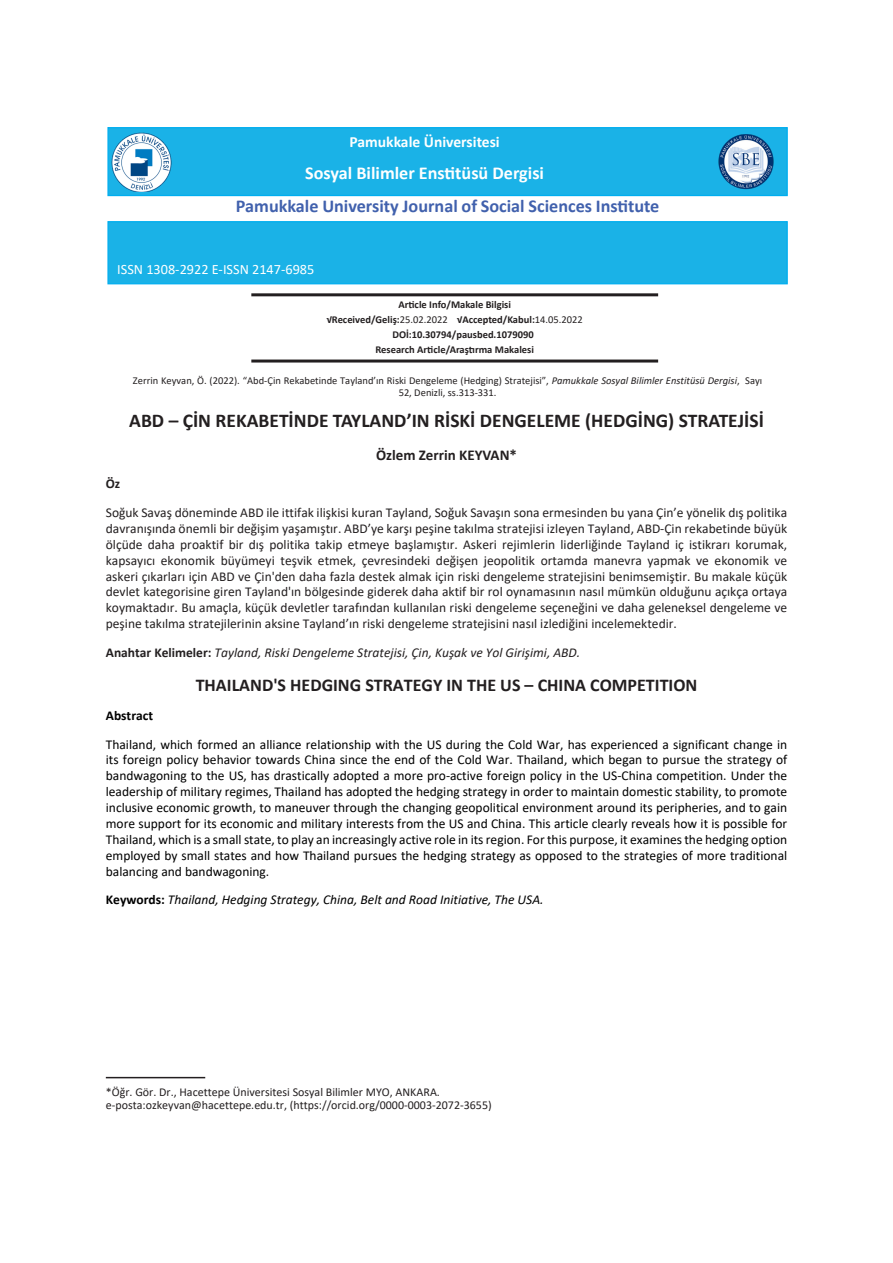
<style>
.page{position:relative;width:893px;height:1263px;background:#fff}
.page>*{position:absolute;margin:0;border:0;box-sizing:border-box;transform-origin:0 0}
.t1{font:700 19.5px "Calibri";color:#231f20}
.t2{font:700 18.15px "Calibri";color:#4161ad}
.t3{font:700 18.15px "Calibri";color:#fff}
.t4{font:700 18px "Calibri";color:#231f20}
.t5{font:700 15.6px "Calibri";color:#fff}
.t6{font:700 15px "Calibri";color:#231f20}
.t7{font:14.25px "Calibri";color:#fff}
.t8{font:13.5px/15.9px "Calibri";color:#000;text-align:justify}
.t9{font:13.5px/15.9px "Calibri";color:#231f20;text-align:justify}
.t10{font:italic 13.5px "Calibri";color:#231f20}
.t11{font:italic 13.5px "Calibri";color:#000}
.t12{font:700 13.5px "Calibri";color:#000}
.t13{font:700 13.5px "Calibri";color:#231f20}
.t14{font:12px/13.5px "Calibri";color:#231f20}
.t15{font:10.5px/12px "Calibri";color:#231f20;text-align:center}
.t16{font:700 10.5px "Calibri";color:#231f20}
.s1{font-weight:400}
.s2{font-style:italic}
.s3{font-weight:700;font-style:normal}
</style>
<div class="page">
<hr style="left:251px;top:293px;width:407px;height:3px;background:#231f20">
<hr style="left:251px;top:359px;width:407px;height:3px;background:#231f20">
<div style="left:107px;top:221px;width:681px;height:63px;background:#1ab2e7;border:1px solid #00aeef"></div>
<div style="left:107px;top:127px;width:681px;height:69px;background:#1ab2e7;border:1px solid #00aeef"></div>
<img style="left:718px;top:134px;width:56px;height:56px">
<img style="left:112px;top:133px;width:59px;height:59px">
<hr style="left:106px;top:1077px;width:99px;height:1px;background:#231f20">
<p class="t5" style="left:350px;top:131px;width:152px">Pamukkale Üniversitesi</p>
<h2 class="t3" style="left:305px;top:160px;width:240px">Sosyal Bilimler Enstitüsü Dergisi</h2>
<h2 class="t2" style="left:236px;top:193px;width:425px">Pamukkale University Journal of Social Sciences Institute</h2>
<p class="t7" style="left:117px;top:260px;width:199px">ISSN 1308-2922 E-ISSN 2147-6985</p>
<p class="t16" style="left:398px;top:297px;width:114px">Article Info/Makale Bilgisi</p>
<p class="t16" style="left:327px;top:312px;width:258px">√Received/Geliş:<span class="s1">25.02.2022</span> √Accepted/Kabul:<span class="s1">14.05.2022</span></p>
<p class="t16" style="left:392px;top:327px;width:143px">DOİ:10.30794/pausbed.1079090</p>
<p class="t16" style="left:375px;top:342px;width:160px">Research Article/Araştırma Makalesi</p>
<p class="t15" style="left:133px;top:375px;width:631px">Zerrin Keyvan, Ö. (2022). “Abd-Çin Rekabetinde Tayland’ın Riski Dengeleme (Hedging) Stratejisi”, <span class="s2">Pamukkale Sosyal Bilimler Enstitüsü Dergisi</span>, Sayı<br>52, Denizli, ss.313-331.</p>
<h1 class="t1" style="left:129px;top:406px;width:636px">ABD – ÇİN REKABETİNDE TAYLAND’IN RİSKİ DENGELEME (HEDGİNG) STRATEJİSİ</h1>
<p class="t6" style="left:376px;top:444px;width:142px">Özlem Zerrin KEYVAN*</p>
<p class="t13" style="left:106px;top:474px;width:16px">Öz</p>
<p class="t9" style="left:106px;top:504px;width:683px">Soğuk Savaş döneminde ABD ile ittifak ilişkisi kuran Tayland, Soğuk Savaşın sona ermesinden bu yana Çin’e yönelik dış politika davranışında önemli bir değişim yaşamıştır. ABD’ye karşı peşine takılma stratejisi izleyen Tayland, ABD-Çin rekabetinde büyük ölçüde daha proaktif bir dış politika takip etmeye başlamıştır. Askeri rejimlerin liderliğinde Tayland iç istikrarı korumak, kapsayıcı ekonomik büyümeyi teşvik etmek, çevresindeki değişen jeopolitik ortamda manevra yapmak ve ekonomik ve askeri çıkarları için ABD ve Çin'den daha fazla destek almak için riski dengeleme stratejisini benimsemiştir. Bu makale küçük devlet kategorisine giren Tayland'ın bölgesinde giderek daha aktif bir rol oynamasının nasıl mümkün olduğunu açıkça ortaya koymaktadır. Bu amaçla, küçük devletler tarafından kullanılan riski dengeleme seçeneğini ve daha geleneksel dengeleme ve peşine takılma stratejilerinin aksine Tayland’ın riski dengeleme stratejisini nasıl izlediğini incelemektedir.</p>
<p class="t10" style="left:106px;top:643px;width:476px"><span class="s3">Anahtar Kelimeler:</span> Tayland, Riski Dengeleme Stratejisi, Çin, Kuşak ve Yol Girişimi, ABD.</p>
<h3 class="t4" style="left:196px;top:672px;width:503px">THAILAND'S HEDGING STRATEGY IN THE US – CHINA COMPETITION</h3>
<p class="t12" style="left:106px;top:706px;width:49px">Abstract</p>
<p class="t8" style="left:106px;top:736px;width:683px">Thailand, which formed an alliance relationship with the US during the Cold War, has experienced a significant change in its foreign policy behavior towards China since the end of the Cold War. Thailand, which began to pursue the strategy of bandwagoning to the US, has drastically adopted a more pro-active foreign policy in the US-China competition. Under the leadership of military regimes, Thailand has adopted the hedging strategy in order to maintain domestic stability, to promote inclusive economic growth, to maneuver through the changing geopolitical environment around its peripheries, and to gain more support for its economic and military interests from the US and China. This article clearly reveals how it is possible for Thailand, which is a small state, to play an increasingly active role in its region. For this purpose, it examines the hedging option employed by small states and how Thailand pursues the hedging strategy as opposed to the strategies of more traditional balancing and bandwagoning.</p>
<p class="t11" style="left:106px;top:891px;width:439px"><span class="s3">Keywords:</span> Thailand, Hedging Strategy, China, Belt and Road Initiative, The USA.</p>
<p class="t14" style="left:106px;top:1084px;width:387px">*Öğr. Gör. Dr., Hacettepe Üniversitesi Sosyal Bilimler MYO, ANKARA. e-posta:ozkeyvan@hacettepe.edu.tr, (https://orcid.org/0000-0003-2072-3655)</p>
</div>
